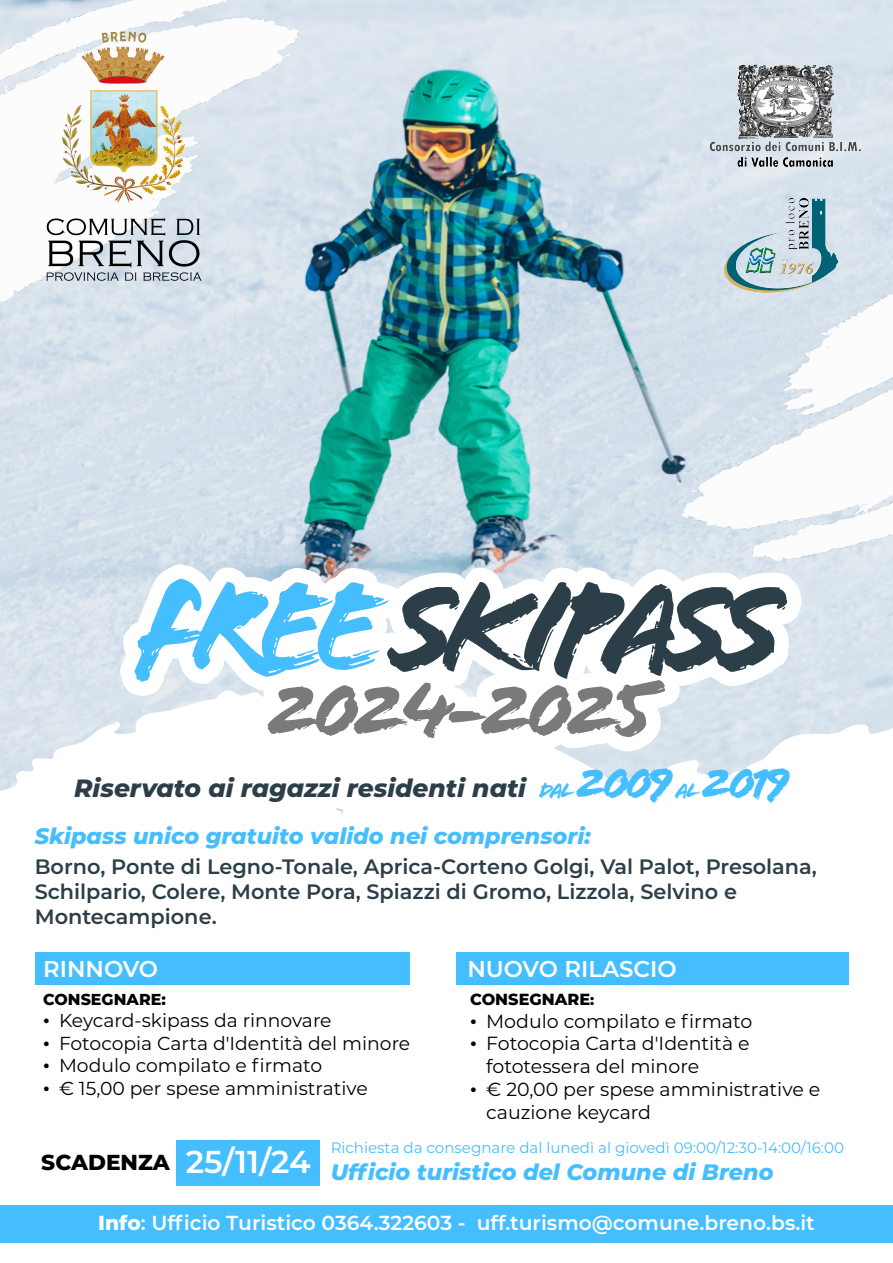
<style>
.page{position:relative;width:893px;height:1263px;background:#fff}
.page>*{position:absolute;margin:0;border:0;box-sizing:border-box;transform-origin:0 0}
.t1{font:131.7px "Flood Std";letter-spacing:-.115em;color:#2c3e47}
.t2{font:80.7px "Flood Std";letter-spacing:-.125em;color:#7a7a7a}
.t3{font:italic 800 24.9px "Montserrat";color:#2c3e47}
.t4{font:600 22.8px "Montserrat";color:#fff}
.t5{font:italic 800 22.35px "Montserrat";color:#45beff}
.t6{font:800 21.75px "Montserrat";color:#000}
.t7{font:600 20.85px/25px "Montserrat";color:#2c3e47}
.t8{font:600 20.25px "Montserrat";color:#fff}
.t9{font:18.9px/22.8px "Montserrat";color:#000}
.t10{font:18.75px "Montserrat";color:#000}
.t11{font:800 16.05px "Montserrat";color:#000}
.t12{font:800 15.9px "Montserrat";color:#000}
.t13{font:15px "Montserrat";color:#45beff}
.s1{color:#45beff}
.s2{font-family:"Flood Std";font-weight:400;font-style:normal;font-size:22.05px;color:#45beff}
.s3{font-family:"Flood Std";font-weight:400;font-style:normal;font-size:46.95px;color:#45beff}
.s4{font-family:"Flood Std";font-weight:400;font-style:normal;font-size:21.9px;color:#45beff}
.s5{font-family:"Times New Roman"}
.s6{font-size:14.55px}
.s7{font-weight:600;font-size:31.65px;color:#fff}
.s8{font-weight:800}
</style>
<div class="page">
<img style="left:0;top:0;width:893px;height:670px">
<img style="left:0;top:670px;width:893px;height:471px">
<img style="left:0;top:0;width:369px;height:362px">
<img style="left:611px;top:232px;width:282px;height:399px">
<div style="left:0;top:1205px;width:893px;height:38px;background:#45beff"></div>
<svg style="left:120px;top:564px;width:682px;height:189px"></svg>
<div style="left:176px;top:1141px;width:144px;height:45px;background:#45beff"></div>
<div style="left:35px;top:952px;width:374px;height:33px;background:#45beff"></div>
<div style="left:457px;top:952px;width:392px;height:33px;background:#45beff"></div>
<img style="left:23px;top:9px;width:200px;height:286px">
<img style="left:719px;top:194px;width:122px;height:101px">
<img style="left:709px;top:63px;width:151px;height:103px">
<h1 class="t1" style="left:137px;top:550px;width:650px"><span class="s1">Free</span> skipass</h1>
<h2 class="t2" style="left:265px;top:663px;width:395px">2024-2025</h2>
<p class="t3" style="left:74px;top:770px;width:718px">Riservato ai ragazzi residenti nati <span class="s2">dal</span> <span class="s3">2009</span> <span class="s4">al</span> <span class="s3">2019</span></p>
<p class="t5" style="left:35px;top:819px;width:557px">Skipass unico gratuito valido nei comprensori:</p>
<p class="t7" style="left:35px;top:853px;width:784px">Borno, Ponte di Legno-Tonale, Aprica-Corteno Golgi, Val Palot, Presolana,<br>Schilpario, Colere, Monte Pora, Spiazzi di Gromo, Lizzola, Selvino e<br>Montecampione.</p>
<p class="t4" style="left:43px;top:953px;width:117px">RINNOVO</p>
<p class="t12" style="left:43px;top:987px;width:124px">CONSEGNARE:</p>
<p class="t10" style="left:43px;top:1007px;width:290px"><span class="s5">•</span> Keycard-skipass da rinnovare</p>
<p class="t10" style="left:43px;top:1030px;width:369px"><span class="s5">•</span> Fotocopia Carta d'Identità del minore</p>
<p class="t10" style="left:43px;top:1052px;width:281px"><span class="s5">•</span> Modulo compilato e firmato</p>
<p class="t10" style="left:43px;top:1075px;width:326px"><span class="s5">•</span> € 15,00 per spese amministrative</p>
<p class="t4" style="left:467px;top:953px;width:211px">NUOVO RILASCIO</p>
<p class="t11" style="left:470px;top:987px;width:126px">CONSEGNARE<span class="s6">:</span></p>
<p class="t9" style="left:470px;top:1009px;width:284px"><span class="s5">•</span> Modulo compilato e firmato</p>
<p class="t9" style="left:486px;top:1032px;width:265px;text-indent:-16px"><span class="s5">•</span> Fotocopia Carta d'Identità e fototessera del minore</p>
<p class="t9" style="left:486px;top:1077px;width:336px;text-indent:-16px"><span class="s5">•</span> € 20,00 per spese amministrative e cauzione keycard</p>
<p class="t6" style="left:41px;top:1146px;width:271px">SCADENZA <span class="s7">25/11/24</span></p>
<p class="t13" style="left:331px;top:1138px;width:515px">Richiesta da consegnare dal lunedì al giovedì 09:00/12:30-14:00/16:00</p>
<p class="t5" style="left:331px;top:1156px;width:444px">Ufficio turistico del Comune di Breno</p>
<p class="t8" style="left:98px;top:1209px;width:718px"><span class="s8">Info</span>: Ufficio Turistico 0364.322603 - uff.turismo@comune.breno.bs.it</p>
</div>
